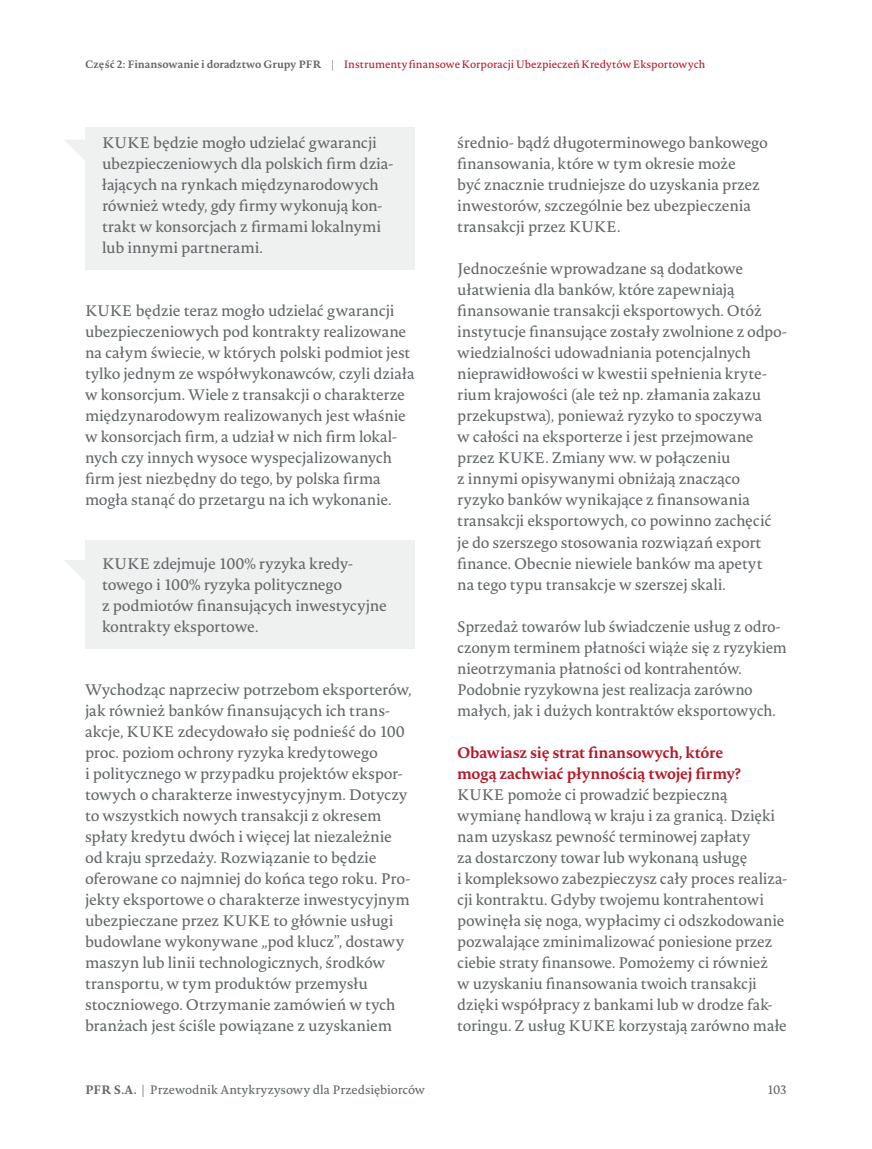
<style>
.page{position:relative;width:872px;height:1149px;background:#fff}
.page>*{position:absolute;margin:0;border:0;box-sizing:border-box;transform-origin:0 0}
.tekst_10_14{font:15px/21px "Novel Pro";letter-spacing:-.015em;color:#626769}
.dymek{font:15px/21px "Novel Pro";letter-spacing:-.015em;color:#626769}
.śródtytuł_10_14{font:700 15px/21px "Novel Pro";letter-spacing:-.015em;color:#b61928}
.t1{font:12px "Novel Pro";letter-spacing:-.005em;color:#626769}
.t2{font:10.5px "Novel Pro";color:#b61928}
.s1{font-weight:700;color:#626769}
.s2{color:#626769}
.s3{font-weight:700}
</style>
<div class="page">
<div style="left:85px;top:128px;width:330px;height:142px;background:#eff0f0"></div>
<div style="left:85px;top:539px;width:330px;height:109px;background:#eff0f0"></div>
<svg style="left:65px;top:140px;width:20px;height:20px"></svg>
<svg style="left:64px;top:560px;width:21px;height:21px"></svg>
<p class="t2" style="left:85px;top:56px;width:621px"><span class="s1">Część 2: Finansowanie i doradztwo Grupy PFR</span> <span class="s2">|</span> Instrumenty finansowe Korporacji Ubezpieczeń Kredytów Eksportowych</p>
<p class="dymek" style="left:102px;top:132px;width:292px">KUKE będzie mogło udzielać gwarancji ubezpieczeniowych dla polskich firm dzia&shy;łających na rynkach międzynarodowych również wtedy, gdy firmy wykonują kon&shy;trakt w konsorcjach z firmami lokalnymi lub innymi partnerami.</p>
<p class="tekst_10_14" style="left:85px;top:300px;width:331px">KUKE będzie teraz mogło udzielać gwarancji ubezpieczeniowych pod kontrakty realizowane na całym świecie, w których polski podmiot jest tylko jednym ze współwykonawców, czyli działa w konsorcjum. Wiele z transakcji o charakterze międzynarodowym realizowanych jest właśnie w konsorcjach firm, a udział w nich firm lokal&shy;nych czy innych wysoce wyspecjalizowanych firm jest niezbędny do tego, by polska firma mogła stanąć do przetargu na ich wykonanie.</p>
<p class="dymek" style="left:102px;top:552px;width:286px">KUKE zdejmuje 100% ryzyka kredy&shy;towego i 100% ryzyka politycznego<br>z podmiotów finansujących inwestycyjne kontrakty eksportowe.</p>
<p class="tekst_10_14" style="left:85px;top:678px;width:328px">Wychodząc naprzeciw potrzebom eksporterów, jak również banków finansujących ich trans&shy;akcje, KUKE zdecydowało się podnieść do 100 proc. poziom ochrony ryzyka kredytowego<br>i politycznego w przypadku projektów ekspor&shy;towych o charakterze inwestycyjnym. Dotyczy to wszystkich nowych transakcji z okresem spłaty kredytu dwóch i więcej lat niezależnie od kraju sprzedaży. Rozwiązanie to będzie oferowane co najmniej do końca tego roku. Pro&shy;jekty eksportowe o charakterze inwestycyjnym ubezpieczane przez KUKE to głównie usługi budowlane wykonywane „pod klucz”, dostawy maszyn lub linii technologicznych, środków transportu, w tym produktów przemysłu stoczniowego. Otrzymanie zamówień w tych branżach jest ściśle powiązane z uzyskaniem</p>
<p class="tekst_10_14" style="left:457px;top:132px;width:312px">średnio- bądź długoterminowego bankowego finansowania, które w tym okresie może<br>być znacznie trudniejsze do uzyskania przez inwestorów, szczególnie bez ubezpieczenia transakcji przez KUKE.</p>
<p class="tekst_10_14" style="left:457px;top:258px;width:331px">Jednocześnie wprowadzane są dodatkowe ułatwienia dla banków, które zapewniają finansowanie transakcji eksportowych. Otóż instytucje finansujące zostały zwolnione z odpo&shy;wiedzialności udowadniania potencjalnych nieprawidłowości w kwestii spełnienia kryte&shy;rium krajowości (ale też np. złamania zakazu przekupstwa), ponieważ ryzyko to spoczywa<br>w całości na eksporterze i jest przejmowane przez KUKE. Zmiany ww. w połączeniu<br>z innymi opisywanymi obniżają znacząco ryzyko banków wynikające z finansowania transakcji eksportowych, co powinno zachęcić je do szerszego stosowania rozwiązań export finance. Obecnie niewiele banków ma apetyt<br>na tego typu transakcje w szerszej skali.</p>
<p class="tekst_10_14" style="left:457px;top:615px;width:331px">Sprzedaż towarów lub świadczenie usług z odro&shy;czonym terminem płatności wiąże się z ryzykiem nieotrzymania płatności od kontrahentów.<br>Podobnie ryzykowna jest realizacja zarówno małych, jak i dużych kontraktów eksportowych.</p>
<p class="śródtytuł_10_14" style="left:457px;top:741px;width:285px">Obawiasz się strat finansowych, które mogą zachwiać płynnością twojej firmy?</p>
<p class="tekst_10_14" style="left:457px;top:783px;width:331px">KUKE pomoże ci prowadzić bezpieczną wymianę handlową w kraju i za granicą. Dzięki nam uzyskasz pewność terminowej zapłaty<br>za dostarczony towar lub wykonaną usługę<br>i kompleksowo zabezpieczysz cały proces realiza&shy;cji kontraktu. Gdyby twojemu kontrahentowi powinęła się noga, wypłacimy ci odszkodowanie pozwalające zminimalizować poniesione przez ciebie straty finansowe. Pomożemy ci również<br>w uzyskaniu finansowania twoich transakcji dzięki współpracy z bankami lub w drodze fak&shy;toringu. Z usług KUKE korzystają zarówno małe</p>
<p class="t1" style="left:85px;top:1080px;width:342px"><span class="s3">PFR S.A.</span> | Przewodnik Antykryzysowy dla Przedsiębiorców</p>
<p class="t1" style="left:767px;top:1080px;width:21px">103</p>
</div>
